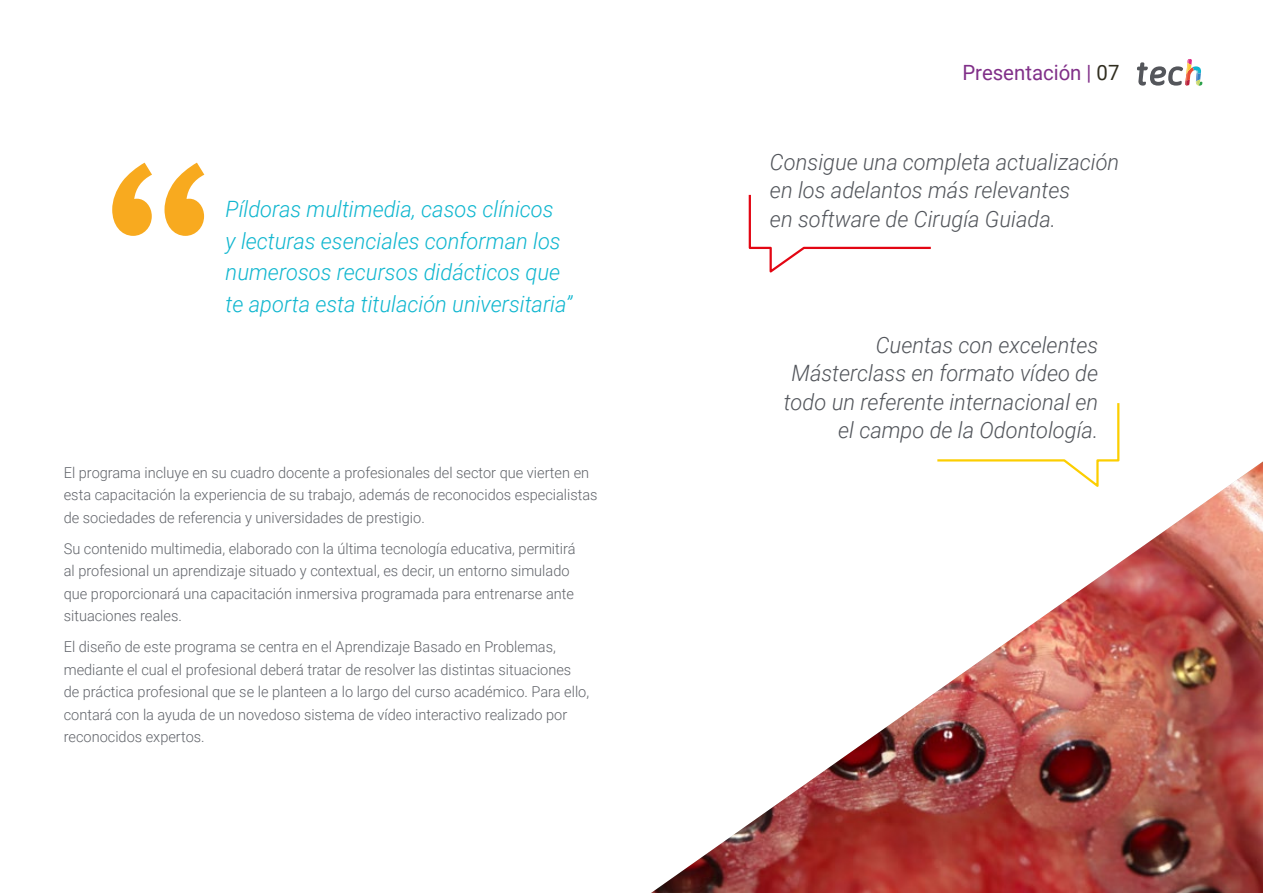
<style>
.page{position:relative;width:1263px;height:893px;background:#fff}
.page>*{position:absolute;margin:0;border:0;box-sizing:border-box;transform-origin:0 0}
.t1{font:italic 300 22.5px/28.5px "Roboto";color:#52555b;text-align:right}
.t2{font:italic 300 22.5px/31.5px "Roboto";color:#0fb6cf}
.t3{font:21px "Roboto";color:#813089}
.t4{font:300 15px/22.5px "Roboto";color:#61646a}
.s1{color:#312e20}
</style>
<div class="page">
<img style="left:651px;top:461px;width:612px;height:432px">
<svg style="left:935px;top:403px;width:185px;height:87px"></svg>
<svg style="left:748px;top:194px;width:183px;height:79px"></svg>
<svg style="left:112px;top:163px;width:92px;height:73px"></svg>
<svg style="left:1137px;top:59px;width:65px;height:27px"></svg>
<h1 class="t2" style="left:226px;top:193px;width:348px">Píldoras multimedia, casos clínicos<br>y lecturas esenciales conforman los numerosos recursos didácticos que te aporta esta titulación universitaria”</h1>
<p class="t4" style="left:64px;top:461px;width:535px">El programa incluye en su cuadro docente a profesionales del sector que vierten en esta capacitación la experiencia de su trabajo, además de reconocidos especialistas de sociedades de referencia y universidades de prestigio.</p>
<p class="t4" style="left:64px;top:537px;width:513px">Su contenido multimedia, elaborado con la última tecnología educativa, permitirá al profesional un aprendizaje situado y contextual, es decir, un entorno simulado que proporcionará una capacitación inmersiva programada para entrenarse ante situaciones reales.</p>
<p class="t4" style="left:64px;top:635px;width:527px">El diseño de este programa se centra en el Aprendizaje Basado en Problemas, mediante el cual el profesional deberá tratar de resolver las distintas situaciones de práctica profesional que se le planteen a lo largo del curso académico. Para ello, contará con la ayuda de un novedoso sistema de vídeo interactivo realizado por reconocidos expertos.</p>
<h2 class="t3" style="left:962px;top:57px;width:159px">Presentación | <span class="s1">07</span></h2>
<h1 class="t1" style="left:770px;top:147px;width:351px;text-align:left">Consigue una completa actualización en los adelantos más relevantes<br>en software de Cirugía Guiada.</h1>
<h1 class="t1" style="left:784px;top:330px;width:316px">Cuentas con excelentes<br>Másterclass en formato vídeo de todo un referente internacional en el campo de la Odontología.</h1>
</div>
